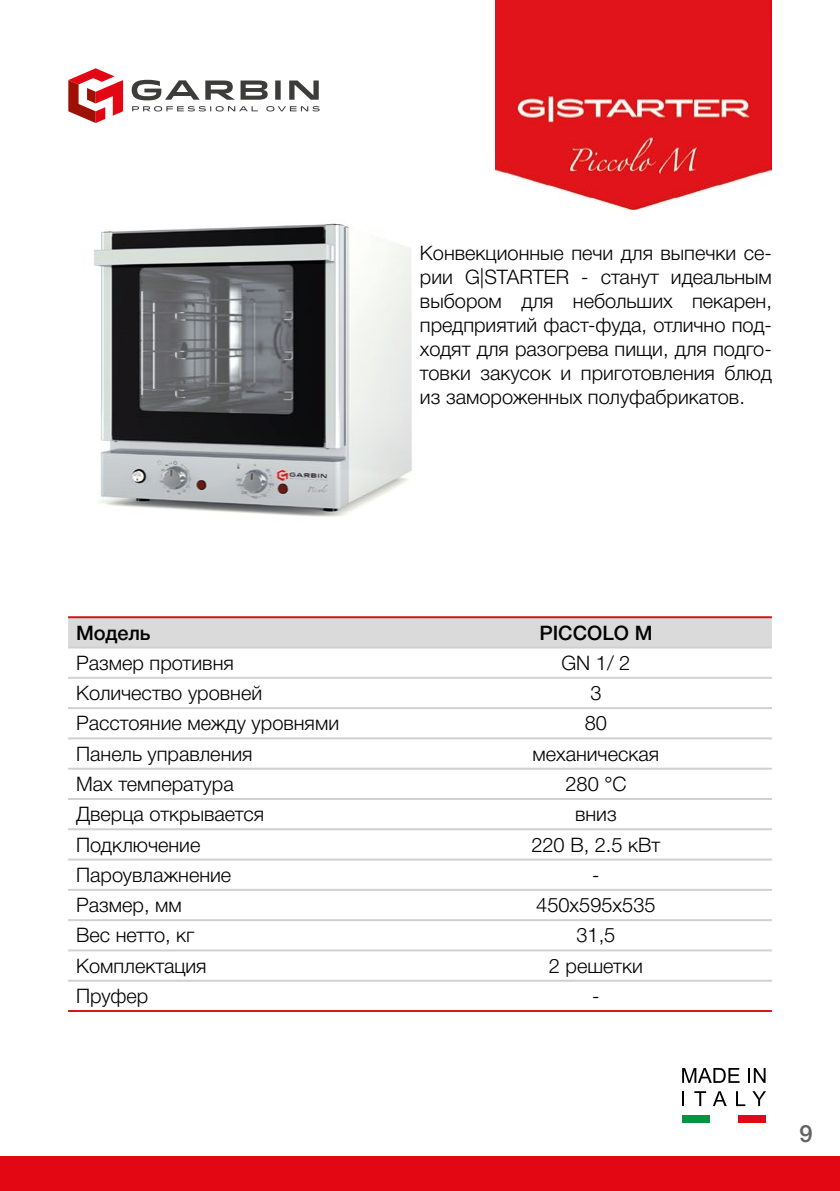
<style>
.page{position:relative;width:840px;height:1191px;background:#fff}
.page>*{position:absolute;margin:0;border:0;box-sizing:border-box;transform-origin:0 0}
.t1{font:500 24px "Helvetica Neue Cyr";color:#646363}
.t2{font:300 20px/24px "Helvetica Neue Cyr";color:#000;text-align:justify}
.t3{font:500 20px "Helvetica Neue Cyr";color:#000}
</style>
<div class="page">
<img style="left:93px;top:223px;width:319px;height:294px">
<img style="left:495px;top:0;width:276px;height:210px">
<svg style="left:68px;top:68px;width:55px;height:55px"></svg>
<svg style="left:132px;top:80px;width:186px;height:20px"></svg>
<svg style="left:132px;top:106px;width:126px;height:5px"></svg>
<svg style="left:266px;top:106px;width:53px;height:5px"></svg>
<div style="left:0;top:1157px;width:839px;height:34px;background:#e30613"></div>
<div style="left:68px;top:618px;width:703px;height:28px;background:#dadada"></div>
<hr style="left:68px;top:616px;width:352px;height:2px;background:#cd171a">
<hr style="left:420px;top:616px;width:351px;height:2px;background:#cd171a">
<hr style="left:68px;top:1010px;width:352px;height:2px;background:#cd171a">
<hr style="left:420px;top:1010px;width:351px;height:2px;background:#cd171a">
<hr style="left:68px;top:646px;width:352px;height:2px;background:#d0d0d0">
<hr style="left:420px;top:646px;width:351px;height:2px;background:#d0d0d0">
<hr style="left:68px;top:677px;width:352px;height:2px;background:#d0d0d0">
<hr style="left:420px;top:677px;width:351px;height:2px;background:#d0d0d0">
<hr style="left:68px;top:707px;width:352px;height:2px;background:#d0d0d0">
<hr style="left:420px;top:707px;width:351px;height:2px;background:#d0d0d0">
<hr style="left:68px;top:737px;width:352px;height:2px;background:#d0d0d0">
<hr style="left:420px;top:737px;width:351px;height:2px;background:#d0d0d0">
<hr style="left:68px;top:767px;width:352px;height:2px;background:#d0d0d0">
<hr style="left:420px;top:767px;width:351px;height:2px;background:#d0d0d0">
<hr style="left:68px;top:798px;width:352px;height:2px;background:#d0d0d0">
<hr style="left:420px;top:798px;width:351px;height:2px;background:#d0d0d0">
<hr style="left:68px;top:828px;width:352px;height:2px;background:#d0d0d0">
<hr style="left:420px;top:828px;width:351px;height:2px;background:#d0d0d0">
<hr style="left:68px;top:858px;width:352px;height:2px;background:#d0d0d0">
<hr style="left:420px;top:858px;width:351px;height:2px;background:#d0d0d0">
<hr style="left:68px;top:889px;width:352px;height:2px;background:#d0d0d0">
<hr style="left:420px;top:889px;width:351px;height:2px;background:#d0d0d0">
<hr style="left:68px;top:919px;width:352px;height:2px;background:#d0d0d0">
<hr style="left:420px;top:919px;width:351px;height:2px;background:#d0d0d0">
<hr style="left:68px;top:949px;width:352px;height:2px;background:#d0d0d0">
<hr style="left:420px;top:949px;width:351px;height:2px;background:#d0d0d0">
<hr style="left:68px;top:979px;width:352px;height:2px;background:#d0d0d0">
<hr style="left:420px;top:979px;width:351px;height:2px;background:#d0d0d0">
<svg style="left:682px;top:1068px;width:57px;height:14px"></svg>
<svg style="left:748px;top:1068px;width:17px;height:14px"></svg>
<svg style="left:682px;top:1091px;width:1px;height:15px"></svg>
<svg style="left:694px;top:1091px;width:11px;height:15px"></svg>
<svg style="left:713px;top:1091px;width:13px;height:15px"></svg>
<svg style="left:736px;top:1091px;width:9px;height:15px"></svg>
<svg style="left:752px;top:1091px;width:13px;height:15px"></svg>
<div style="left:681px;top:1115px;width:28px;height:7px;background:#009641"></div>
<div style="left:737px;top:1115px;width:28px;height:7px;background:#e30613"></div>
<p class="t2" style="left:420px;top:241px;width:353px">Конвекционные печи для выпечки се&shy;рии G|STARTER - станут идеальным выбором для небольших пекарен, предприятий фаст-фуда, отлично под&shy;ходят для разогрева пищи, для подго&shy;товки закусок и приготовления блюд из замороженных полуфабрикатов.</p>
<p class="t3" style="left:76px;top:621px;width:76px">Модель</p>
<p class="t3" style="left:539px;top:621px;width:114px">PICCOLO M</p>
<p class="t2" style="left:76px;top:651px;width:159px">Размер противня</p>
<p class="t2" style="left:561px;top:651px;width:70px">GN 1/ 2</p>
<p class="t2" style="left:76px;top:681px;width:187px">Количество уровней</p>
<p class="t2" style="left:590px;top:681px;width:13px">3</p>
<p class="t2" style="left:76px;top:711px;width:264px">Расстояние между уровнями</p>
<p class="t2" style="left:584px;top:711px;width:24px">80</p>
<p class="t2" style="left:76px;top:742px;width:178px">Панель управления</p>
<p class="t2" style="left:532px;top:742px;width:128px">механическая</p>
<p class="t2" style="left:76px;top:772px;width:159px">Max температура</p>
<p class="t2" style="left:565px;top:772px;width:62px">280 °С</p>
<p class="t2" style="left:76px;top:802px;width:189px">Дверца открывается</p>
<p class="t2" style="left:574px;top:802px;width:43px">вниз</p>
<p class="t2" style="left:76px;top:832px;width:126px">Подключение</p>
<p class="t2" style="left:531px;top:832px;width:130px">220 В, 2.5 кВт</p>
<p class="t2" style="left:76px;top:863px;width:157px">Пароувлажнение</p>
<p class="t2" style="left:592px;top:863px;width:9px">-</p>
<p class="t2" style="left:76px;top:893px;width:107px">Размер, мм</p>
<p class="t2" style="left:536px;top:893px;width:121px">450х595х535</p>
<p class="t2" style="left:76px;top:923px;width:120px">Вес нетто, кг</p>
<p class="t2" style="left:576px;top:923px;width:40px">31,5</p>
<p class="t2" style="left:76px;top:953px;width:132px">Комплектация</p>
<p class="t2" style="left:548px;top:953px;width:95px">2 решетки</p>
<p class="t2" style="left:76px;top:984px;width:74px">Пруфер</p>
<p class="t2" style="left:592px;top:984px;width:9px">-</p>
<p class="t1" style="left:799px;top:1119px;width:15px">9</p>
</div>
